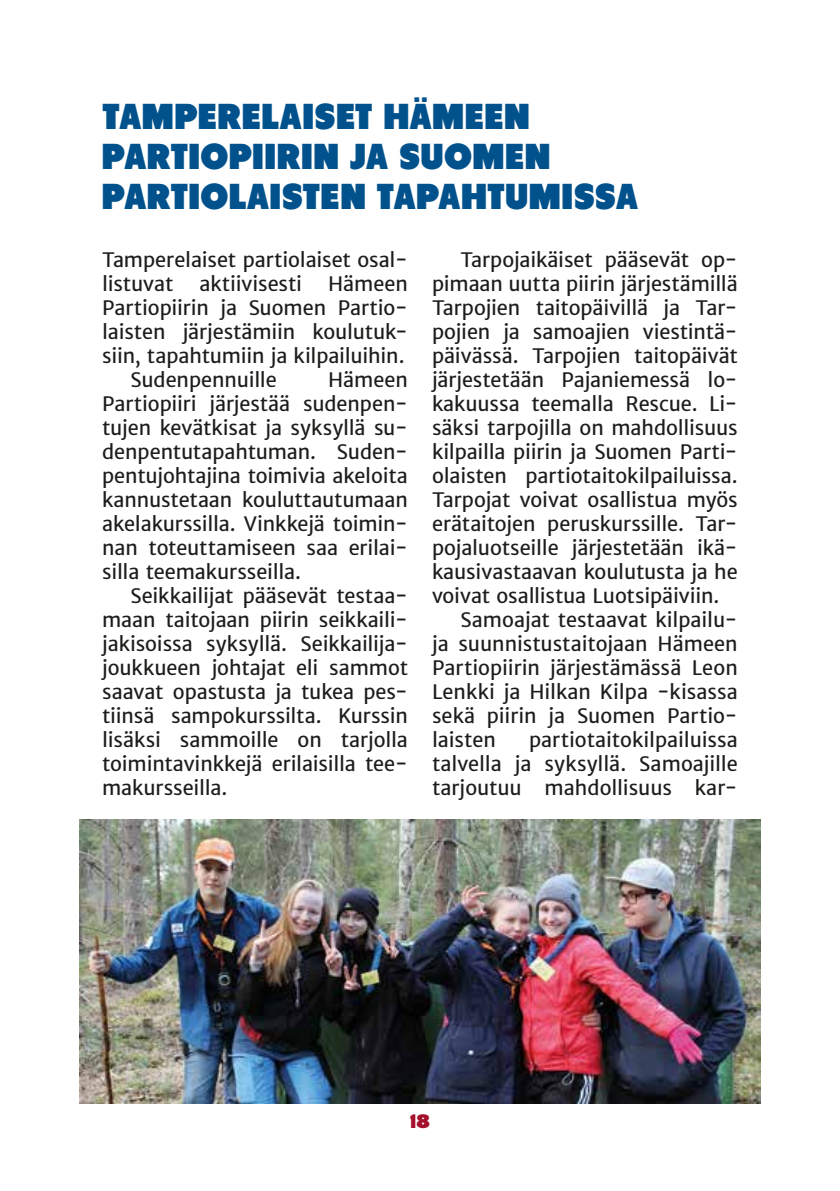
<style>
.page{position:relative;width:840px;height:1191px;background:#fff}
.page>*{position:absolute;margin:0;border:0;box-sizing:border-box;transform-origin:0 0}
.t1{font:36px/40px "Tondu Beta";letter-spacing:.015em;color:#00518c}
.t2{font:20px/24px "Merriweather Sans";letter-spacing:-.005em;color:#1d1d1b;text-align:justify}
.t3{font:20px "Tondu Beta";color:#a5102d}
</style>
<div class="page">
<img style="left:79px;top:819px;width:681px;height:284px">
<h1 class="t1" style="left:102px;top:96px;width:537px">TAMPERELAISET HÄMEEN<br>PARTIOPIIRIN JA SUOMEN<br>PARTIOLAISTEN TAPAHTUMISSA</h1>
<p class="t2" style="left:102px;top:247px;width:307px">Tamperelaiset partiolaiset osal&shy;listuvat</p>
<p class="t2" style="left:199px;top:271px;width:104px">aktiivisesti</p>
<p class="t2" style="left:328px;top:271px;width:81px">Hämeen</p>
<p class="t2" style="left:102px;top:295px;width:307px">Partiopiirin ja Suomen Partio-</p>
<p class="t2" style="left:102px;top:319px;width:307px">laisten järjestämiin koulutuk-</p>
<p class="t2" style="left:102px;top:343px;width:304px">siin, tapahtumiin ja kilpailuihin.</p>
<p class="t2" style="left:130px;top:367px;width:148px">Sudenpennuille</p>
<p class="t2" style="left:102px;top:367px;width:307px;text-indent:226px">Hämeen Partiopiiri järjestää sudenpen&shy;tujen kevätkisat ja syksyllä su&shy;denpentutapahtuman. Suden&shy;pentujohtajina toimivia akeloita kannustetaan kouluttautumaan akelakurssilla. Vinkkejä toimin&shy;nan toteuttamiseen saa erilai&shy;silla teemakursseilla.</p>
<p class="t2" style="left:102px;top:583px;width:307px;text-indent:28px">Seikkailijat pääsevät testaa&shy;maan taitojaan piirin seikkaili&shy;jakisoissa syksyllä. Seikkailija&shy;joukkueen johtajat eli sammot saavat opastusta ja tukea pes&shy;tiinsä sampokurssilta. Kurssin lisäksi sammoille on tarjolla toimintavinkkejä erilaisilla tee&shy;makursseilla.</p>
<p class="t2" style="left:460px;top:247px;width:279px">Tarpojaikäiset pääsevät op-</p>
<p class="t2" style="left:432px;top:271px;width:307px">pimaan uutta piirin järjestämillä</p>
<p class="t2" style="left:432px;top:295px;width:307px">Tarpojien taitopäivillä ja Tar-</p>
<p class="t2" style="left:432px;top:319px;width:307px">pojien ja samoajien viestintä-</p>
<p class="t2" style="left:432px;top:343px;width:307px">päivässä. Tarpojien taitopäivät</p>
<p class="t2" style="left:432px;top:367px;width:307px">järjestetään Pajaniemessä lo-</p>
<p class="t2" style="left:432px;top:391px;width:307px">kakuussa teemalla Rescue. Li-</p>
<p class="t2" style="left:432px;top:415px;width:307px">säksi tarpojilla on mahdollisuus</p>
<p class="t2" style="left:432px;top:439px;width:307px">kilpailla piirin ja Suomen Parti-</p>
<p class="t2" style="left:432px;top:463px;width:307px">olaisten partiotaitokilpailuissa.</p>
<p class="t2" style="left:432px;top:487px;width:307px">Tarpojat voivat osallistua myös</p>
<p class="t2" style="left:432px;top:511px;width:307px">erätaitojen peruskurssille. Tar-</p>
<p class="t2" style="left:432px;top:535px;width:307px">pojaluotseille järjestetään ikä-</p>
<p class="t2" style="left:432px;top:559px;width:307px">kausivastaavan koulutusta ja he</p>
<p class="t2" style="left:432px;top:583px;width:289px">voivat osallistua Luotsipäiviin.</p>
<p class="t2" style="left:460px;top:607px;width:279px">Samoajat testaavat kilpailu-</p>
<p class="t2" style="left:432px;top:631px;width:307px">ja suunnistustaitojaan Hämeen</p>
<p class="t2" style="left:432px;top:655px;width:307px">Partiopiirin järjestämässä Leon</p>
<p class="t2" style="left:432px;top:679px;width:307px">Lenkki ja Hilkan Kilpa -kisassa</p>
<p class="t2" style="left:432px;top:703px;width:307px">sekä piirin ja Suomen Partio-</p>
<p class="t2" style="left:432px;top:727px;width:65px">laisten</p>
<p class="t2" style="left:432px;top:727px;width:307px;text-indent:97px">partiotaitokilpailuissa talvella ja syksyllä. Samoajille tarjoutuu mahdollisuus kar-</p>
<p class="t3" style="left:410px;top:1109px;width:21px">18</p>
</div>
